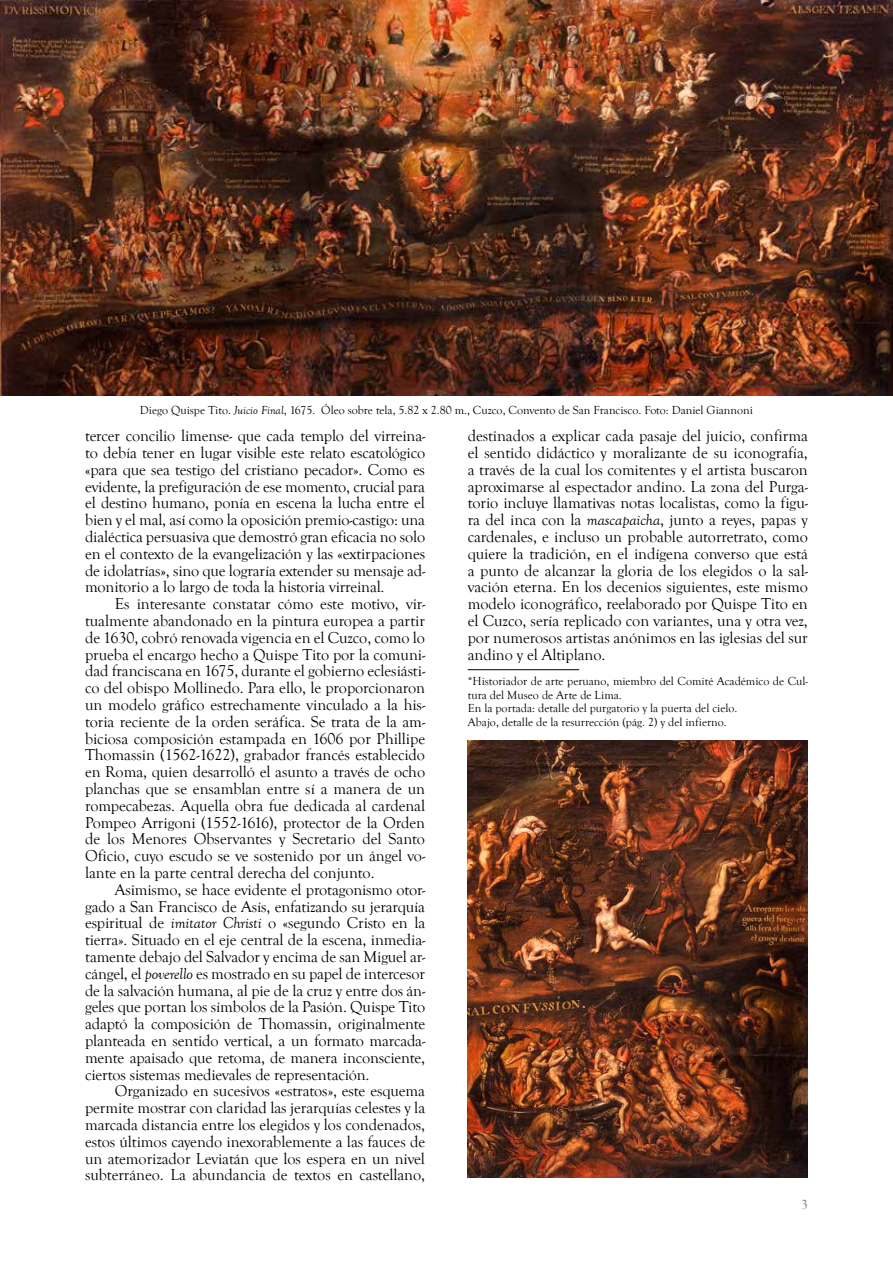
<style>
.page{position:relative;width:893px;height:1263px;background:#fff}
.page>*{position:absolute;margin:0;border:0;box-sizing:border-box;transform-origin:0 0}
.t1{font:16.2px/16.8px "Goudy Old Style T";letter-spacing:-.005em;color:#000;text-align:justify}
.t2{font:13.5px "Goudy Old Style T";color:#727277}
.t3{font:12px/13.5px "Goudy Old Style T";color:#000}
.s1{font-style:italic}
</style>
<div class="page">
<hr style="left:468px;top:669px;width:111px;height:1px;background:#000">
<img style="left:468px;top:740px;width:340px;height:438px">
<img style="left:0;top:0;width:893px;height:395px">
<p class="t3" style="left:140px;top:403px;width:614px">Diego Quispe Tito. <span class="s1">Juicio Final</span>, 1675. Óleo sobre tela, 5.82 x 2.80 m., Cuzco, Convento de San Francisco. Foto: Daniel Giannoni</p>
<p class="t1" style="left:85px;top:428px;width:342px">tercer concilio limense- que cada templo del virreina&shy;to debía tener en lugar visible este relato escatológico «para que sea testigo del cristiano pecador». Como es evidente, la prefiguración de ese momento, crucial para el destino humano, ponía en escena la lucha entre el bien y el mal, así como la oposición premio-castigo: una dialéctica persuasiva que demostró gran eficacia no solo en el contexto de la evangelización y las «extirpaciones de idolatrías», sino que lograría extender su mensaje ad&shy;monitorio a lo largo de toda la historia virreinal.</p>
<p class="t1" style="left:85px;top:596px;width:342px;text-indent:30px">Es interesante constatar cómo este motivo, vir&shy;tualmente abandonado en la pintura europea a partir de 1630, cobró renovada vigencia en el Cuzco, como lo prueba el encargo hecho a Quispe Tito por la comuni&shy;dad franciscana en 1675, durante el gobierno eclesiásti&shy;co del obispo Mollinedo. Para ello, le proporcionaron un modelo gráfico estrechamente vinculado a la his&shy;toria reciente de la orden seráfica. Se trata de la am&shy;biciosa composición estampada en 1606 por Phillipe Thomassin (1562-1622), grabador francés establecido en Roma, quien desarrolló el asunto a través de ocho planchas que se ensamblan entre sí a manera de un rompecabezas. Aquella obra fue dedicada al cardenal Pompeo Arrigoni (1552-1616), protector de la Orden de los Menores Observantes y Secretario del Santo Oficio, cuyo escudo se ve sostenido por un ángel vo&shy;lante en la parte central derecha del conjunto.</p>
<p class="t1" style="left:85px;top:881px;width:342px;text-indent:30px">Asimismo, se hace evidente el protagonismo otor&shy;gado a San Francisco de Asís, enfatizando su jerarquía espiritual de <span class="s1">imitator Christi</span> o «segundo Cristo en la tierra». Situado en el eje central de la escena, inmedia&shy;tamente debajo del Salvador y encima de san Miguel ar&shy;cángel, el <span class="s1">poverello</span> es mostrado en su papel de intercesor de la salvación humana, al pie de la cruz y entre dos án&shy;geles que portan los símbolos de la Pasión. Quispe Tito adaptó la composición de Thomassin, originalmente planteada en sentido vertical, a un formato marcada&shy;mente apaisado que retoma, de manera inconsciente, ciertos sistemas medievales de representación.</p>
<p class="t1" style="left:85px;top:1083px;width:342px;text-indent:30px">Organizado en sucesivos «estratos», este esquema permite mostrar con claridad las jerarquías celestes y la marcada distancia entre los elegidos y los condenados, estos últimos cayendo inexorablemente a las fauces de un atemorizador Leviatán que los espera en un nivel subterráneo. La abundancia de textos en castellano,</p>
<p class="t1" style="left:468px;top:428px;width:342px">destinados a explicar cada pasaje del juicio, confirma el sentido didáctico y moralizante de su iconografía, a través de la cual los comitentes y el artista buscaron aproximarse al espectador andino. La zona del Purga&shy;torio incluye llamativas notas localistas, como la figu&shy;ra del inca con la <span class="s1">mascapaicha</span>, junto a reyes, papas y cardenales, e incluso un probable autorretrato, como quiere la tradición, en el indígena converso que está a punto de alcanzar la gloria de los elegidos o la sal&shy;vación eterna. En los decenios siguientes, este mismo modelo iconográfico, reelaborado por Quispe Tito en el Cuzco, sería replicado con variantes, una y otra vez, por numerosos artistas anónimos en las iglesias del sur andino y el Altiplano.</p>
<p class="t3" style="left:468px;top:675px;width:342px">*Historiador de arte peruano, miembro del Comité Académico de Cul&shy;tura del Museo de Arte de Lima.<br>En la portada: detalle del purgatorio y la puerta del cielo.<br>Abajo, detalle de la resurrección (pág. 2) y del infierno.</p>
<p class="t2" style="left:801px;top:1197px;width:8px">3</p>
</div>
